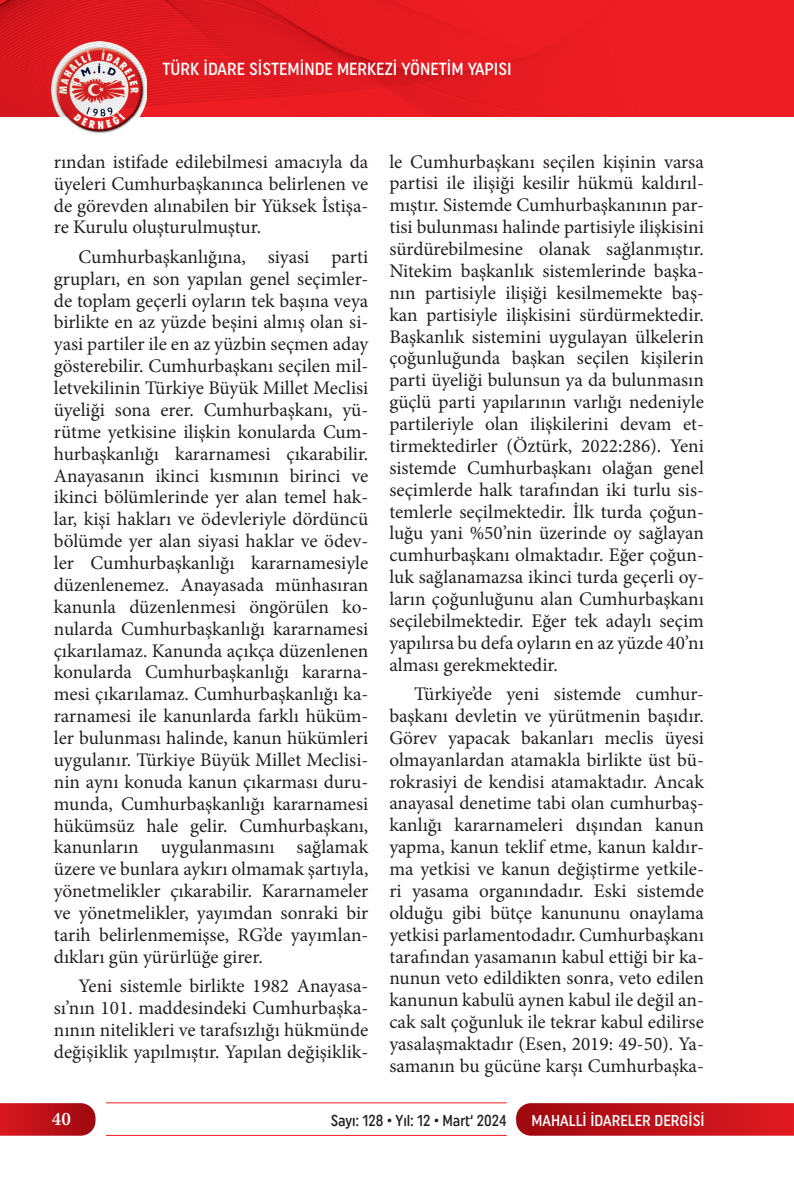
<style>
.page{position:relative;width:794px;height:1191px;background:#fff}
.page>*{position:absolute;margin:0;border:0;box-sizing:border-box;transform-origin:0 0}
.t1{font:19.25px/21.9px "Minion Pro";color:#231f20;text-align:justify}
.t2{font:600 19.25px "Minion Pro";color:#fff}
.t3{font:500 17.5px "Uniform Condensed";color:#fff}
.t4{font:15.75px "Uniform Condensed 2";color:#231f20;scale:.95 1}
.t5{font:500 15.75px "Uniform Condensed";color:#fff}
</style>
<div class="page">
<svg style="left:516px;top:1103px;width:278px;height:32px;background:#c0141c"></svg>
<svg style="left:0;top:1103px;width:95px;height:32px;background:#be171e"></svg>
<hr style="left:106px;top:1102px;width:401px;height:1px;background:#ee1d23">
<hr style="left:106px;top:1135px;width:401px;height:1px;background:#ee1d23">
<img style="left:51px;top:58px;width:96px;height:75px">
<img style="left:0;top:0;width:785px;height:58px">
<img style="left:0;top:58px;width:51px;height:59px">
<img style="left:147px;top:58px;width:638px;height:59px">
<p class="t3" style="left:162px;top:58px;width:351px">TÜRK İDARE SİSTEMİNDE MERKEZİ YÖNETİM YAPISI</p>
<p class="t1" style="left:54px;top:151px;width:316px">rından istifade edilebilmesi amacıyla da üyeleri Cumhurbaşkanınca belirlenen ve de görevden alınabilen bir Yüksek İstişa&shy;re Kurulu oluşturulmuştur.</p>
<p class="t1" style="left:54px;top:246px;width:316px;text-indent:25px">Cumhurbaşkanlığına, siyasi parti grupları, en son yapılan genel seçimler&shy;de toplam geçerli oyların tek başına veya birlikte en az yüzde beşini almış olan si&shy;yasi partiler ile en az yüzbin seçmen aday gösterebilir. Cumhurbaşkanı seçilen mil&shy;letvekilinin Türkiye Büyük Millet Meclisi üyeliği sona erer. Cumhurbaşkanı, yü&shy;rütme yetkisine ilişkin konularda Cum&shy;hurbaşkanlığı kararnamesi çıkarabilir.<br>Anayasanın ikinci kısmının birinci ve ikinci bölümlerinde yer alan temel hak&shy;lar, kişi hakları ve ödevleriyle dördüncü bölümde yer alan siyasi haklar ve ödev&shy;ler Cumhurbaşkanlığı kararnamesiyle düzenlenemez. Anayasada münhasıran kanunla düzenlenmesi öngörülen ko&shy;nularda Cumhurbaşkanlığı kararnamesi çıkarılamaz. Kanunda açıkça düzenlenen konularda Cumhurbaşkanlığı kararna&shy;mesi çıkarılamaz. Cumhurbaşkanlığı ka&shy;rarnamesi ile kanunlarda farklı hüküm&shy;ler bulunması halinde, kanun hükümleri uygulanır. Türkiye Büyük Millet Meclisi&shy;nin aynı konuda kanun çıkarması duru&shy;munda, Cumhurbaşkanlığı kararnamesi hükümsüz hale gelir. Cumhurbaşkanı, kanunların uygulanmasını sağlamak üzere ve bunlara aykırı olmamak şartıyla, yönetmelikler çıkarabilir. Kararnameler ve yönetmelikler, yayımdan sonraki bir tarih belirlenmemişse, RG’de yayımlan&shy;dıkları gün yürürlüğe girer.</p>
<p class="t1" style="left:54px;top:975px;width:316px;text-indent:25px">Yeni sistemle birlikte 1982 Anayasa&shy;sı’nın 101. maddesindeki Cumhurbaşka&shy;nının nitelikleri ve tarafsızlığı hükmünde değişiklik yapılmıştır. Yapılan değişiklik-</p>
<p class="t1" style="left:389px;top:151px;width:316px">le Cumhurbaşkanı seçilen kişinin varsa partisi ile ilişiği kesilir hükmü kaldırıl&shy;mıştır. Sistemde Cumhurbaşkanının par&shy;tisi bulunması halinde partisiyle ilişkisini sürdürebilmesine olanak sağlanmıştır.<br>Nitekim başkanlık sistemlerinde başka&shy;nın partisiyle ilişiği kesilmemekte baş&shy;kan partisiyle ilişkisini sürdürmektedir.<br>Başkanlık sistemini uygulayan ülkelerin çoğunluğunda başkan seçilen kişilerin parti üyeliği bulunsun ya da bulunmasın güçlü parti yapılarının varlığı nedeniyle partileriyle olan ilişkilerini devam et&shy;tirmektedirler (Öztürk, 2022:286). Yeni sistemde Cumhurbaşkanı olağan genel seçimlerde halk tarafından iki turlu sis&shy;temlerle seçilmektedir. İlk turda çoğun&shy;luğu yani %50’nin üzerinde oy sağlayan cumhurbaşkanı olmaktadır. Eğer çoğun&shy;luk sağlanamazsa ikinci turda geçerli oy&shy;ların çoğunluğunu alan Cumhurbaşkanı seçilebilmektedir. Eğer tek adaylı seçim yapılırsa bu defa oyların en az yüzde 40’nı alması gerekmektedir.</p>
<p class="t1" style="left:389px;top:683px;width:316px;text-indent:25px">Türkiye’de yeni sistemde cumhur&shy;başkanı devletin ve yürütmenin başıdır.<br>Görev yapacak bakanları meclis üyesi olmayanlardan atamakla birlikte üst bü&shy;rokrasiyi de kendisi atamaktadır. Ancak anayasal denetime tabi olan cumhurbaş&shy;kanlığı kararnameleri dışından kanun yapma, kanun teklif etme, kanun kaldır&shy;ma yetkisi ve kanun değiştirme yetkile&shy;ri yasama organındadır. Eski sistemde olduğu gibi bütçe kanununu onaylama yetkisi parlamentodadır. Cumhurbaşkanı tarafından yasamanın kabul ettiği bir ka&shy;nunun veto edildikten sonra, veto edilen kanunun kabulü aynen kabul ile değil an&shy;cak salt çoğunluk ile tekrar kabul edilirse yasalaşmaktadır (Esen, 2019: 49-50). Ya&shy;samanın bu gücüne karşı Cumhurbaşka-</p>
<p class="t2" style="left:52px;top:1105px;width:20px">40</p>
<p class="t4" style="left:331px;top:1111px;width:187px">Sayı: 128 • Yıl: 12 • Mart‘ 2024</p>
<p class="t5" style="left:531px;top:1111px;width:175px">MAHALLİ İDARELER DERGİSİ</p>
</div>
